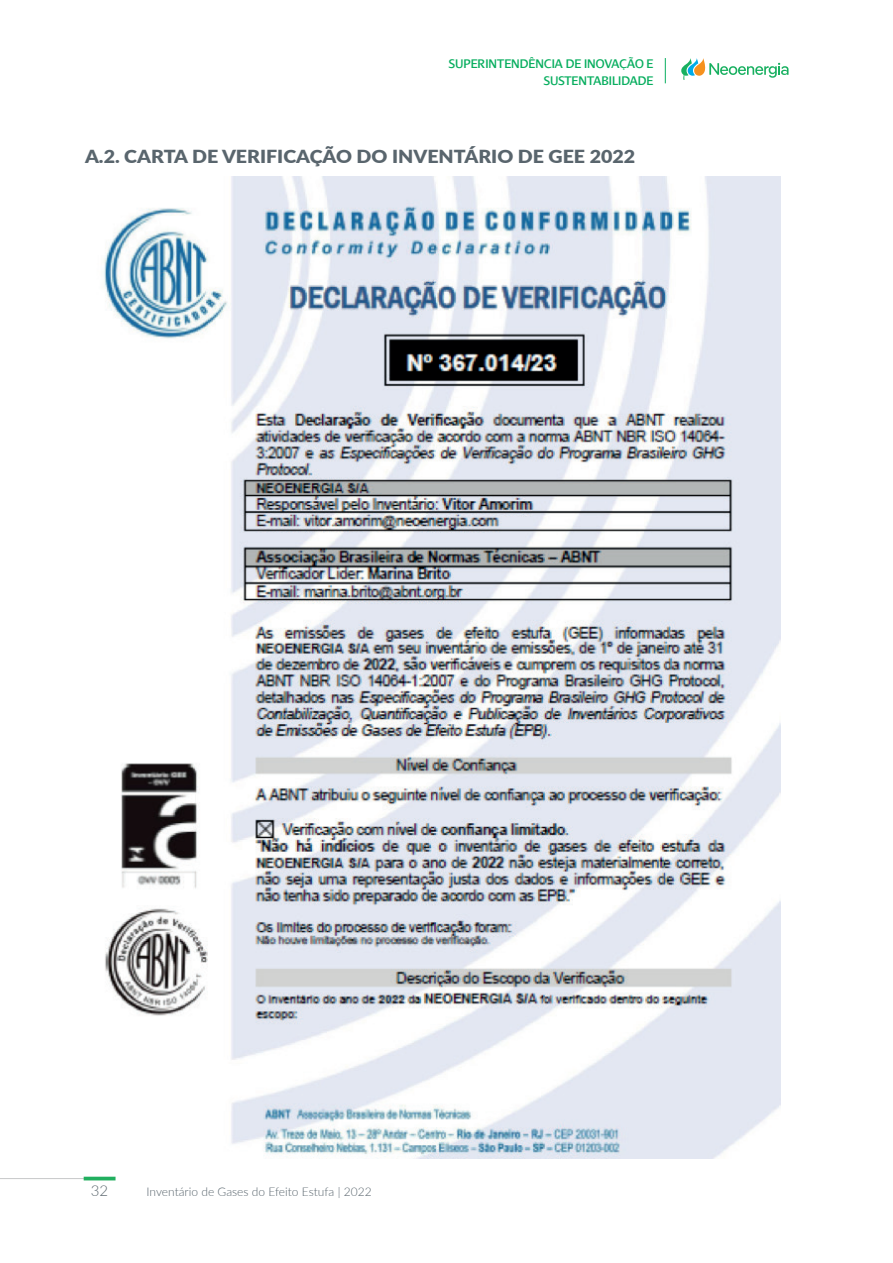
<style>
.page{position:relative;width:893px;height:1263px;background:#fff}
.page>*{position:absolute;margin:0;border:0;box-sizing:border-box;transform-origin:0 0}
.t1{font:900 18px "Lato";color:#59656d;scale:1.09 1}
.t2{font:300 15px "Lato";color:#59656d}
.t3{font:13.5px/16.2px "Dialog";color:#08ae5f;text-align:right}
.t4{font:300 12px "Lato";color:#59656d}
</style>
<div class="page">
<hr style="left:0;top:1178px;width:114px;height:1px;background:#c7c8ca">
<hr style="left:84px;top:1177px;width:32px;height:3px;background:#21af5f">
<svg style="left:665px;top:58px;width:1px;height:25px"></svg>
<svg style="left:681px;top:58px;width:107px;height:22px"></svg>
<img style="left:104px;top:177px;width:676px;height:982px">
<p class="t3" style="left:449px;top:56px;width:206px">SUPERINTENDÊNCIA DE INOVAÇÃO E<br>SUSTENTABILIDADE</p>
<h1 class="t1" style="left:85px;top:143px;width:506px">A.2. CARTA DE VERIFICAÇÃO DO INVENTÁRIO DE GEE 2022</h1>
<p class="t2" style="left:91px;top:1180px;width:19px">32</p>
<p class="t4" style="left:146px;top:1183px;width:227px">Inventário de Gases do Efeito Estufa | 2022</p>
</div>
